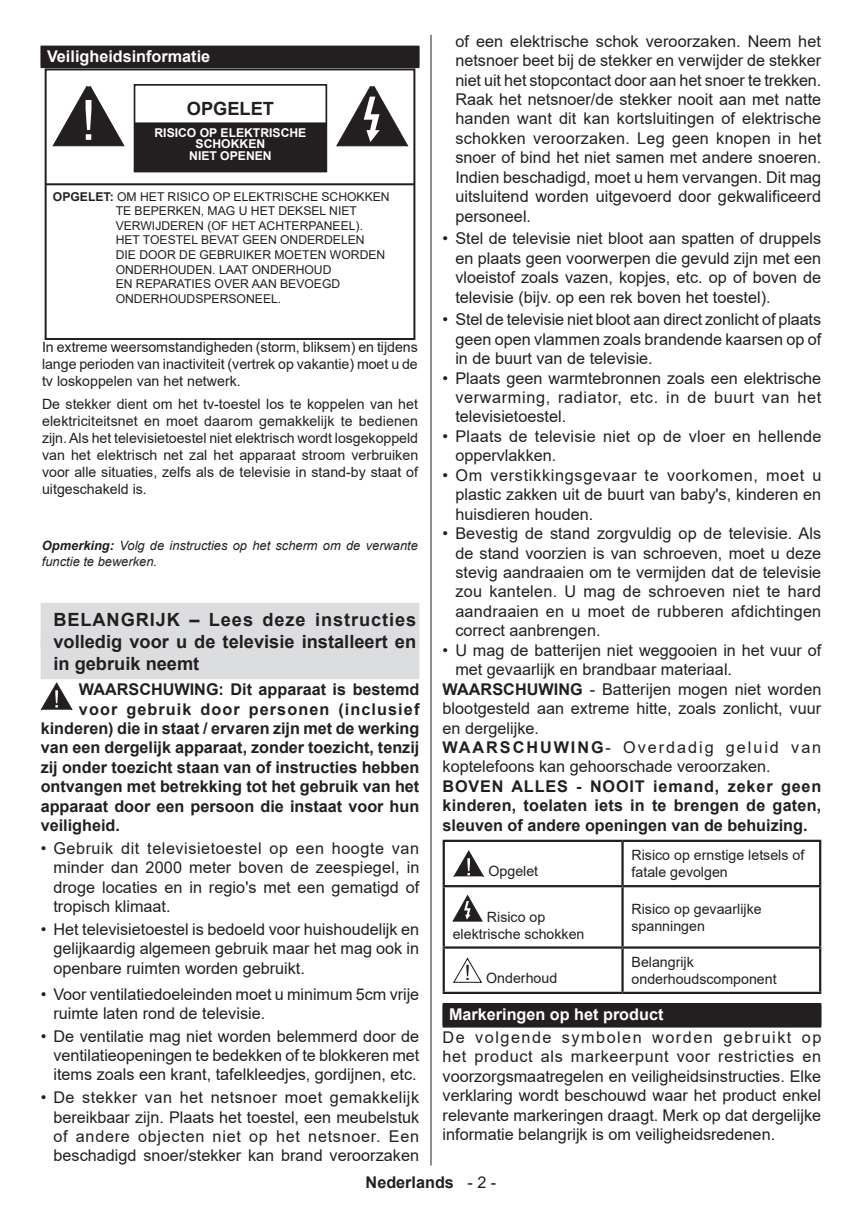
<style>
.page{position:relative;width:862px;height:1212px;background:#fff}
.page>*{position:absolute;margin:0;border:0;box-sizing:border-box;transform-origin:0 0}
.t1{font:700 18.22px/21.8px "Arial";color:#231f20;text-align:justify}
.t2{font:16.2px/19.3px "Arial";color:#231f20;text-align:justify}
.t3{font:700 16.2px/19.3px "Arial";color:#231f20;text-align:justify}
.t4{font:16.2px/19.3px "Arial";letter-spacing:.02em;color:#231f20}
.t5{font:700 16.2px "Arial";color:#fff}
.t6{font:700 16.2px "Arial";letter-spacing:.065em;color:#231f20}
.t7{font:16.2px "Arial";letter-spacing:.12em;color:#231f20}
.t8{font:14.17px/17.1px "Arial";color:#231f20}
.t9{font:italic 12.83px/15.5px "Arial";color:#231f20}
.t10{font:12.15px/14.6px "Arial";color:#231f20}
.t11{font:700 12.15px/11px "Arial";color:#fff;text-align:center}
.s1{font-weight:700}
.s2{font-weight:400}
</style>
<div class="page">
<hr style="left:430px;top:35px;width:1px;height:1130px;background:#231f20">
<div style="left:41px;top:46px;width:378px;height:22px;background:#231f20"></div>
<div style="left:41px;top:603px;width:378px;height:45px;background:#dcdddf"></div>
<div style="left:41px;top:634px;width:378px;height:45px;background:#dcdddf"></div>
<div style="left:45px;top:68px;width:370px;height:272px;border:2px solid #231f20"></div>
<div style="left:135px;top:123px;width:190px;height:48px;background:#231f20"></div>
<div style="left:134px;top:122px;width:192px;height:50px;border:2px solid #231f20"></div>
<div style="left:134px;top:84px;width:193px;height:88px;border:2px solid #231f20"></div>
<svg style="left:336px;top:86px;width:72px;height:61px"></svg>
<svg style="left:52px;top:86px;width:73px;height:61px"></svg>
<hr style="left:46px;top:183px;width:368px;height:2px;background:#231f20">
<svg style="left:41px;top:683px;width:31px;height:26px"></svg>
<div style="left:442px;top:1003px;width:378px;height:22px;background:#231f20"></div>
<div style="left:442px;top:1005px;width:378px;height:22px;background:#231f20"></div>
<hr style="left:442px;top:840px;width:180px;height:2px;background:#231f20">
<hr style="left:442px;top:842px;width:2px;height:43px;background:#231f20">
<hr style="left:622px;top:840px;width:198px;height:2px;background:#231f20">
<hr style="left:621px;top:842px;width:2px;height:43px;background:#231f20">
<hr style="left:818px;top:842px;width:2px;height:43px;background:#231f20">
<hr style="left:442px;top:885px;width:180px;height:2px;background:#231f20">
<hr style="left:442px;top:887px;width:2px;height:59px;background:#231f20">
<hr style="left:622px;top:885px;width:198px;height:2px;background:#231f20">
<hr style="left:621px;top:887px;width:2px;height:59px;background:#231f20">
<hr style="left:818px;top:887px;width:2px;height:59px;background:#231f20">
<hr style="left:442px;top:946px;width:180px;height:3px;background:#231f20">
<hr style="left:442px;top:949px;width:2px;height:43px;background:#231f20">
<hr style="left:622px;top:946px;width:198px;height:3px;background:#231f20">
<hr style="left:621px;top:949px;width:2px;height:43px;background:#231f20">
<hr style="left:818px;top:949px;width:2px;height:43px;background:#231f20">
<hr style="left:442px;top:992px;width:180px;height:2px;background:#231f20">
<hr style="left:622px;top:992px;width:198px;height:2px;background:#231f20">
<svg style="left:453px;top:851px;width:30px;height:25px"></svg>
<svg style="left:452px;top:895px;width:30px;height:26px"></svg>
<svg style="left:453px;top:957px;width:29px;height:26px"></svg>
<p class="t5" style="left:47px;top:45px;width:164px">Veiligheidsinformatie</p>
<p class="t1" style="left:187px;top:98px;width:89px">OPGELET</p>
<p class="t11" style="left:154px;top:127px;width:153px">RISICO OP ELEKTRISCHE<br>SCHOKKEN</p>
<p class="t11" style="left:189px;top:151px;width:84px">NIET OPENEN</p>
<p class="t10" style="left:116px;top:189px;width:275px;text-indent:-63px"><span class="s1">OPGELET:</span> OM HET RISICO OP ELEKTRISCHE SCHOKKEN TE BEPERKEN, MAG U HET DEKSEL NIET VERWIJDEREN (OF HET ACHTERPANEEL).<br>HET TOESTEL BEVAT GEEN ONDERDELEN<br>DIE DOOR DE GEBRUIKER MOETEN WORDEN ONDERHOUDEN. LAAT ONDERHOUD<br>EN REPARATIES OVER AAN BEVOEGD ONDERHOUDSPERSONEEL.</p>
<p class="t8" style="left:42px;top:339px;width:377px;text-align:justify">In extreme weersomstandigheden (storm, bliksem) en tijdens lange perioden van inactiviteit (vertrek op vakantie) moet u de tv loskoppelen van het netwerk.</p>
<p class="t8" style="left:42px;top:395px;width:377px;text-align:justify">De stekker dient om het tv-toestel los te koppelen van het elektriciteitsnet en moet daarom gemakkelijk te bedienen zijn. Als het televisietoestel niet elektrisch wordt losgekoppeld van het elektrisch net zal het apparaat stroom verbruiken voor alle situaties, zelfs als de televisie in stand-by staat of uitgeschakeld is.</p>
<p class="t9" style="left:42px;top:538px;width:377px"><span class="s1">Opmerking:</span> Volg de instructies op het scherm om de verwante functie te bewerken.</p>
<p class="t1" style="left:53px;top:609px;width:364px">BELANGRIJK – Lees deze instructies volledig voor u de televisie installeert en in gebruik neemt</p>
<p class="t3" style="left:79px;top:680px;width:341px">WAARSCHUWING: Dit apparaat is bestemd</p>
<p class="t6" style="left:79px;top:697px;width:342px">voor gebruik door personen (inclusief</p>
<p class="t3" style="left:41px;top:719px;width:380px">kinderen) die in staat / ervaren zijn met de werking</p>
<p class="t3" style="left:41px;top:738px;width:380px">van een dergelijk apparaat, zonder toezicht, tenzij</p>
<p class="t3" style="left:41px;top:758px;width:380px">zij onder toezicht staan van of instructies hebben</p>
<p class="t3" style="left:41px;top:777px;width:380px">ontvangen met betrekking tot het gebruik van het</p>
<p class="t3" style="left:41px;top:796px;width:380px">apparaat door een persoon die instaat voor hun</p>
<p class="t3" style="left:41px;top:816px;width:81px">veiligheid.</p>
<p class="t2" style="left:53px;top:838px;width:367px;text-indent:-13px">• Gebruik dit televisietoestel op een hoogte van minder dan 2000 meter boven de zeespiegel, in droge locaties en in regio's met een gematigd of tropisch klimaat.</p>
<p class="t2" style="left:53px;top:919px;width:367px;text-indent:-13px">• Het televisietoestel is bedoeld voor huishoudelijk en gelijkaardig algemeen gebruik maar het mag ook in openbare ruimten worden gebruikt.</p>
<p class="t2" style="left:53px;top:984px;width:367px;text-indent:-13px">• Voor ventilatiedoeleinden moet u minimum 5cm vrije ruimte laten rond de televisie.</p>
<p class="t2" style="left:53px;top:1026px;width:367px;text-indent:-13px">• De ventilatie mag niet worden belemmerd door de ventilatieopeningen te bedekken of te blokkeren met items zoals een krant, tafelkleedjes, gordijnen, etc.</p>
<p class="t2" style="left:53px;top:1087px;width:367px;text-indent:-13px">• De stekker van het netsnoer moet gemakkelijk bereikbaar zijn. Plaats het toestel, een meubelstuk of andere objecten niet op het netsnoer. Een beschadigd snoer/stekker kan brand veroorzaken</p>
<p class="t2" style="left:455px;top:31px;width:367px">of een elektrische schok veroorzaken. Neem het netsnoer beet bij de stekker en verwijder de stekker niet uit het stopcontact door aan het snoer te trekken.<br>Raak het netsnoer/de stekker nooit aan met natte handen want dit kan kortsluitingen of elektrische schokken veroorzaken. Leg geen knopen in het snoer of bind het niet samen met andere snoeren.<br>Indien beschadigd, moet u hem vervangen. Dit mag uitsluitend worden uitgevoerd door gekwalificeerd personeel.</p>
<p class="t2" style="left:455px;top:229px;width:367px;text-indent:-13px">• Stel de televisie niet bloot aan spatten of druppels en plaats geen voorwerpen die gevuld zijn met een vloeistof zoals vazen, kopjes, etc. op of boven de televisie (bijv. op een rek boven het toestel).</p>
<p class="t2" style="left:455px;top:310px;width:367px;text-indent:-13px">• Stel de televisie niet bloot aan direct zonlicht of plaats geen open vlammen zoals brandende kaarsen op of in de buurt van de televisie.</p>
<p class="t2" style="left:455px;top:368px;width:367px;text-indent:-13px">• Plaats geen warmtebronnen zoals een elektrische verwarming, radiator, etc. in de buurt van het televisietoestel.</p>
<p class="t4" style="left:455px;top:426px;width:367px;text-indent:-13px">• Plaats de televisie niet op de vloer en hellende oppervlakken.</p>
<p class="t2" style="left:455px;top:465px;width:367px;text-indent:-13px">• Om verstikkingsgevaar te voorkomen, moet u plastic zakken uit de buurt van baby's, kinderen en huisdieren houden.</p>
<p class="t2" style="left:455px;top:524px;width:367px;text-indent:-13px">• Bevestig de stand zorgvuldig op de televisie. Als de stand voorzien is van schroeven, moet u deze stevig aandraaien om te vermijden dat de televisie zou kantelen. U mag de schroeven niet te hard aandraaien en u moet de rubberen afdichtingen correct aanbrengen.</p>
<p class="t2" style="left:442px;top:640px;width:380px">• U mag de batterijen niet weggooien in het vuur of</p>
<p class="t2" style="left:455px;top:660px;width:278px">met gevaarlijk en brandbaar materiaal.</p>
<p class="t2" style="left:442px;top:679px;width:380px"><span class="s1">WAARSCHUWING</span> - Batterijen mogen niet worden</p>
<p class="t2" style="left:442px;top:698px;width:380px">blootgesteld aan extreme hitte, zoals zonlicht, vuur</p>
<p class="t2" style="left:442px;top:718px;width:98px">en dergelijke.</p>
<p class="t7" style="left:442px;top:736px;width:380px"><span class="s1">WAARSCHUWING</span>- Overdadig geluid van</p>
<p class="t2" style="left:442px;top:757px;width:329px">koptelefoons kan gehoorschade veroorzaken.</p>
<p class="t3" style="left:442px;top:777px;width:380px">BOVEN ALLES - NOOIT iemand, zeker geen kinderen, toelaten iets in te brengen de gaten, sleuven of andere openingen van de behuizing.</p>
<p class="t8" style="left:488px;top:863px;width:51px">Opgelet</p>
<p class="t8" style="left:631px;top:846px;width:174px">Risico op ernstige letsels of fatale gevolgen</p>
<p class="t8" style="left:452px;top:908px;width:133px;text-align:center">Risico op<br>elektrische schokken</p>
<p class="t8" style="left:631px;top:900px;width:131px">Risico op gevaarlijke spanningen</p>
<p class="t8" style="left:486px;top:969px;width:72px">Onderhoud</p>
<p class="t8" style="left:631px;top:953px;width:146px">Belangrijk onderhoudscomponent</p>
<p class="t5" style="left:448px;top:1003px;width:216px">Markeringen op het product</p>
<p class="t2" style="left:442px;top:1027px;width:380px">De volgende symbolen worden gebruikt op het product als markeerpunt voor restricties en voorzorgsmaatregelen en veiligheidsinstructies. Elke verklaring wordt beschouwd waar het product enkel relevante markeringen draagt. Merk op dat dergelijke informatie belangrijk is om veiligheidsredenen.</p>
<p class="t3" style="left:365px;top:1173px;width:132px">Nederlands <span class="s2">- 2 -</span></p>
</div>
